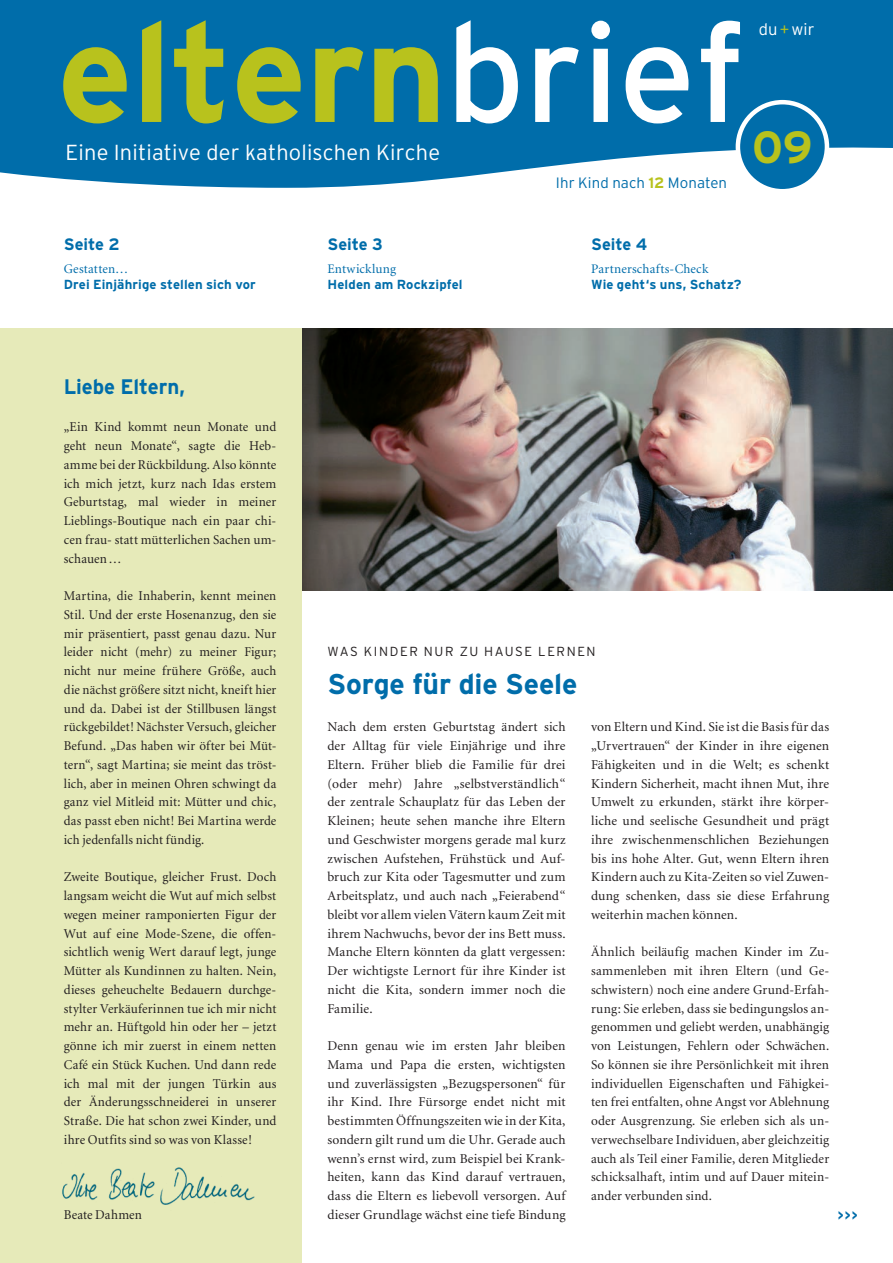
<style>
.page{position:relative;width:893px;height:1263px;background:#fff}
.page>*{position:absolute;margin:0;border:0;box-sizing:border-box;transform-origin:0 0}
.t1{font:700 139.5px "Interstate";letter-spacing:-.005em;color:#b8c21d}
.t2{font:700 45px "Interstate";color:#b8c21d}
.t3{font:700 28.5px "Interstate";letter-spacing:-.005em;color:#006daa}
.t4{font:300 21.75px "Interstate";letter-spacing:.01em;color:#fff}
.t5{font:700 21px "Interstate";letter-spacing:-.005em;color:#006daa}
.t6{font:700 16.5px "Interstate";letter-spacing:-.005em;color:#006daa}
.t7{font:300 16.5px "Interstate";color:#fff}
.t8{font:300 15px "Interstate";letter-spacing:.005em;color:#006daa}
.t9{font:13.5px/18.8px "Minion";letter-spacing:.01em;color:#231f20;text-align:justify}
.t10{font:13.5px/18.8px "Minion";letter-spacing:.01em;color:#231f20;text-align:justify;scale:.96 1}
.t11{font:700 13.5px "Interstate";color:#006daa}
.t12{font:700 13.2px "Interstate";letter-spacing:.01em;color:#006daa}
.t13{font:13.2px "Minion";letter-spacing:.015em;color:#006daa}
.t14{font:300 13.2px "Interstate";letter-spacing:.12em;color:#231f20}
.s1{font-weight:400;color:#fff}
.s2{color:#b8c21d}
.s3{font-weight:700;color:#b8c21d}
</style>
<div class="page">
<img style="left:302px;top:328px;width:589px;height:263px">
<div style="left:0;top:328px;width:302px;height:935px;background:#e6eab9"></div>
<img style="left:62px;top:1167px;width:193px;height:38px">
<svg style="left:2px;top:2px;width:889px;height:186px;background:#1478b0"></svg>
<div style="left:738px;top:102px;width:89px;height:89px;background:#006daa;border-radius:50%"></div>
<div style="left:736px;top:100px;width:93px;height:93px;border:4px solid #fff;border-radius:50%"></div>
<h1 class="t1" style="left:58px;top:-5px;width:689px">eltern<span class="s1">brief</span></h1>
<p class="t7" style="left:759px;top:19px;width:57px">du <span class="s2">+</span> wir</p>
<h3 class="t4" style="left:66px;top:140px;width:376px">Eine Initiative der katholischen Kirche</h3>
<h2 class="t2" style="left:752px;top:122px;width:62px">09</h2>
<p class="t6" style="left:64px;top:235px;width:57px">Seite 2</p>
<p class="t13" style="left:64px;top:262px;width:66px">Gestatten…</p>
<p class="t12" style="left:64px;top:277px;width:193px">Drei Einjährige stellen sich vor</p>
<p class="t6" style="left:327px;top:235px;width:57px">Seite 3</p>
<p class="t13" style="left:327px;top:262px;width:70px">Entwicklung</p>
<p class="t12" style="left:327px;top:277px;width:137px">Helden am Rockzipfel</p>
<p class="t8" style="left:556px;top:174px;width:173px">Ihr Kind nach <span class="s3">12</span> Monaten</p>
<p class="t6" style="left:591px;top:235px;width:58px">Seite 4</p>
<p class="t13" style="left:591px;top:262px;width:119px">Partnerschafts-Check</p>
<p class="t12" style="left:591px;top:277px;width:152px">Wie geht‘s uns, Schatz?</p>
<h3 class="t5" style="left:64px;top:375px;width:123px">Liebe Eltern,</h3>
<p class="t9" style="left:64px;top:418px;width:214px">„Ein Kind kommt neun Monate und geht neun Monate“, sagte die Heb&shy;amme bei der Rückbildung. Also könnte ich mich jetzt, kurz nach Idas erstem Geburtstag, mal wieder in meiner Lieblings-Boutique nach ein paar chi&shy;cen frau- statt mütterlichen Sachen um&shy;schauen…</p>
<p class="t10" style="left:64px;top:587px;width:223px">Martina, die Inhaberin, kennt meinen Stil. Und der erste Hosenanzug, den sie mir präsentiert, passt genau dazu. Nur leider nicht (mehr) zu meiner Figur; nicht nur meine frühere Größe, auch die nächst größere sitzt nicht, kneift hier und da. Dabei ist der Stillbusen längst rückgebildet! Nächster Versuch, gleicher Befund. „Das haben wir öfter bei Müt&shy;tern“, sagt Martina; sie meint das tröst&shy;lich, aber in meinen Ohren schwingt da ganz viel Mitleid mit: Mütter und chic, das passt eben nicht! Bei Martina werde ich jedenfalls nicht fündig.</p>
<p class="t9" style="left:64px;top:868px;width:214px">Zweite Boutique, gleicher Frust. Doch langsam weicht die Wut auf mich selbst wegen meiner ramponierten Figur der Wut auf eine Mode-Szene, die offen&shy;sichtlich wenig Wert darauf legt, junge Mütter als Kundinnen zu halten. Nein, dieses geheuchelte Bedauern durchge&shy;stylter Verkäuferinnen tue ich mir nicht mehr an. Hüftgold hin oder her – jetzt gönne ich mir zuerst in einem netten Café ein Stück Kuchen. Und dann rede ich mal mit der jungen Türkin aus der Änderungsschneiderei in unserer Straße. Die hat schon zwei Kinder, und ihre Outfits sind so was von Klasse!</p>
<p class="t9" style="left:64px;top:1206px;width:80px">Beate Dahmen</p>
<p class="t14" style="left:327px;top:644px;width:270px">WAS KINDER NUR ZU HAUSE LERNEN</p>
<h3 class="t3" style="left:327px;top:668px;width:252px">Sorge für die Seele</h3>
<p class="t9" style="left:327px;top:718px;width:240px">Nach dem ersten Geburtstag ändert sich der Alltag für viele Einjährige und ihre Eltern. Früher blieb die Familie für drei (oder mehr) Jahre „selbstverständlich“ der zentrale Schauplatz für das Leben der Kleinen; heute sehen manche ihre Eltern und Geschwister morgens gerade mal kurz zwischen Aufstehen, Frühstück und Auf&shy;bruch zur Kita oder Tagesmutter und zum Arbeitsplatz, und auch nach „Feierabend“ bleibt vor allem vielen Vätern kaum Zeit mit ihrem Nachwuchs, bevor der ins Bett muss.<br>Manche Eltern könnten da glatt vergessen:<br>Der wichtigste Lernort für ihre Kinder ist nicht die Kita, sondern immer noch die Familie.</p>
<p class="t9" style="left:327px;top:1037px;width:240px">Denn genau wie im ersten Jahr bleiben Mama und Papa die ersten, wichtigsten und zuverlässigsten „Bezugspersonen“ für ihr Kind. Ihre Fürsorge endet nicht mit bestimmten Öffnungszeiten wie in der Kita, sondern gilt rund um die Uhr. Gerade auch wenn’s ernst wird, zum Beispiel bei Krank&shy;heiten, kann das Kind darauf vertrauen, dass die Eltern es liebevoll versorgen. Auf dieser Grundlage wächst eine tiefe Bindung</p>
<p class="t9" style="left:591px;top:718px;width:240px">von Eltern und Kind. Sie ist die Basis für das „Urvertrauen“ der Kinder in ihre eigenen Fähigkeiten und in die Welt; es schenkt Kindern Sicherheit, macht ihnen Mut, ihre Umwelt zu erkunden, stärkt ihre körper&shy;liche und seelische Gesundheit und prägt ihre zwischenmenschlichen Beziehungen bis ins hohe Alter. Gut, wenn Eltern ihren Kindern auch zu Kita-Zeiten so viel Zuwen&shy;dung schenken, dass sie diese Erfahrung weiterhin machen können.</p>
<p class="t9" style="left:591px;top:943px;width:240px">Ähnlich beiläufig machen Kinder im Zu&shy;sammenleben mit ihren Eltern (und Ge&shy;schwistern) noch eine andere Grund-Erfah&shy;rung: Sie erleben, dass sie bedingungslos an&shy;genommen und geliebt werden, unabhängig von Leistungen, Fehlern oder Schwächen.<br>So können sie ihre Persönlichkeit mit ihren individuellen Eigenschaften und Fähigkei&shy;ten frei entfalten, ohne Angst vor Ablehnung oder Ausgrenzung. Sie erleben sich als un&shy;verwechselbare Individuen, aber gleichzeitig auch als Teil einer Familie, deren Mitglieder schicksalhaft, intim und auf Dauer mitein&shy;ander verbunden sind.</p>
<p class="t11" style="left:838px;top:1207px;width:22px">&gt;&gt;&gt;</p>
</div>
